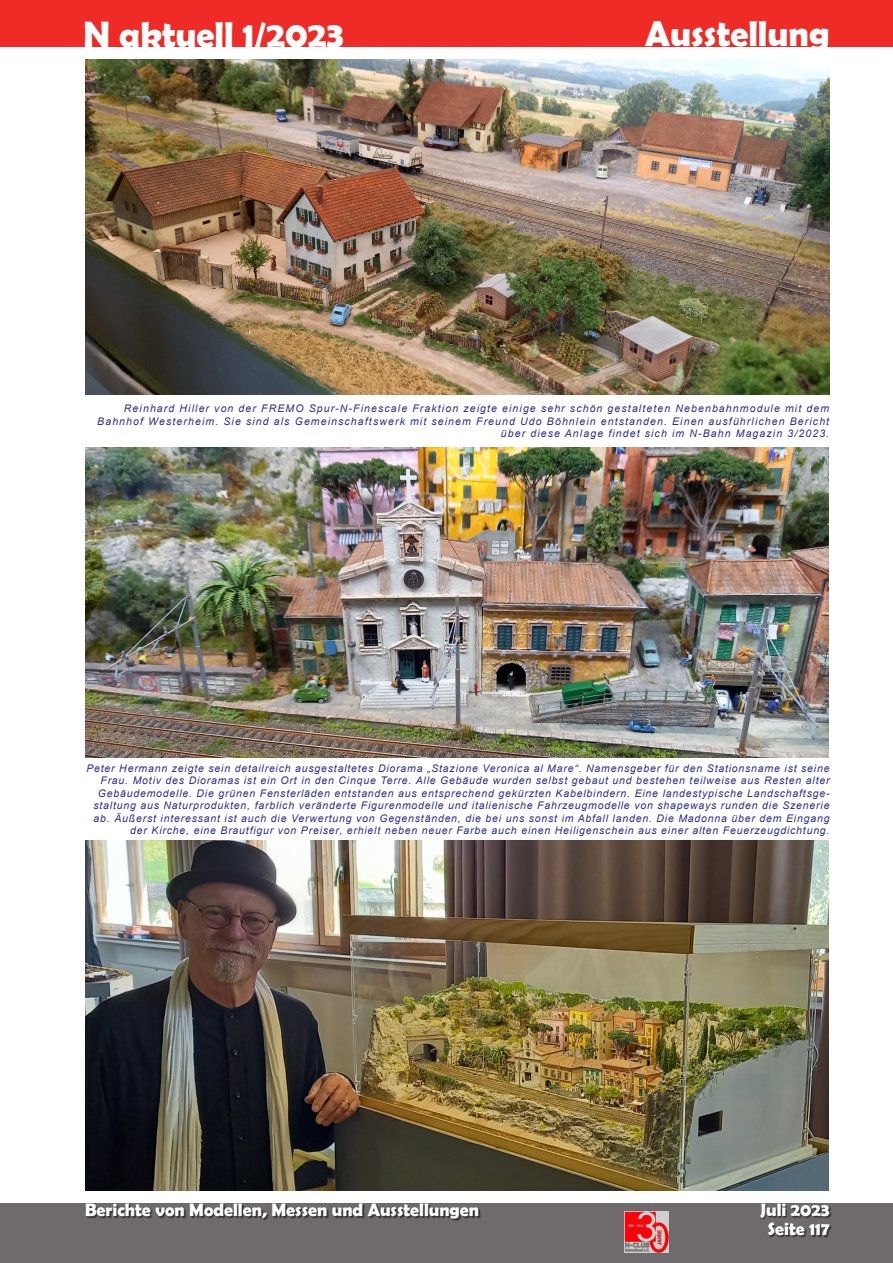
<style>
.page{position:relative;width:893px;height:1263px;background:#fff}
.page>*{position:absolute;margin:0;border:0;box-sizing:border-box;transform-origin:0 0}
.t1{font:700 36px "Berlin Sans FB Demi";color:#fff}
.t2{font:700 18px/18.8px "Berlin Sans FB Demi";color:#fff;text-align:center}
.t3{font:italic 10.5px/12.5px "Arial";letter-spacing:.075em;color:#2e3092;text-align:right}
.t4{font:italic 10.5px/12.5px "Arial";letter-spacing:.105em;color:#2e3092;text-align:right}
</style>
<div class="page">
<div style="left:0;top:0;width:893px;height:47px;background:#ee2b26"></div>
<div style="left:0;top:1203px;width:893px;height:60px;background:#6f6a6c"></div>
<img style="left:761px;top:1204px;width:71px;height:33px">
<img style="left:87px;top:1204px;width:394px;height:17px">
<img style="left:625px;top:1212px;width:43px;height:40px">
<img style="left:85px;top:60px;width:744px;height:334px">
<img style="left:85px;top:841px;width:744px;height:350px">
<img style="left:85px;top:448px;width:744px;height:310px">
<h1 class="t1" style="left:83px;top:14px;width:262px">N aktuell 1/2023</h1>
<h1 class="t1" style="left:645px;top:13px;width:186px">Ausstellung</h1>
<p class="t4" style="left:97px;top:403px;width:733px">Reinhard Hiller von der FREMO Spur-N-Finescale Fraktion zeigte einige sehr schön gestalteten Nebenbahnmodule mit dem<br>Bahnhof Westerheim. Sie sind als Gemeinschaftswerk mit seinem Freund Udo Böhnlein entstanden. Einen ausführlichen Bericht über diese Anlage findet sich im N-Bahn Magazin 3/2023.</p>
<p class="t3" style="left:86px;top:763px;width:745px">Peter Hermann zeigte sein detailreich ausgestaltetes Diorama „Stazione Veronica al Mare“. Namensgeber für den Stationsname ist seine Frau. Motiv des Dioramas ist ein Ort in den Cinque Terre. Alle Gebäude wurden selbst gebaut und bestehen teilweise aus Resten alter Gebäudemodelle. Die grünen Fensterläden entstanden aus entsprechend gekürzten Kabelbindern. Eine landestypische Landschaftsge&shy;staltung aus Naturprodukten, farblich veränderte Figurenmodelle und italienische Fahrzeugmodelle von shapeways runden die Szenerie ab. Äußerst interessant ist auch die Verwertung von Gegenständen, die bei uns sonst im Abfall landen. Die Madonna über dem Eingang der Kirche, eine Brautfigur von Preiser, erhielt neben neuer Farbe auch einen Heiligenschein aus einer alten Feuerzeugdichtung.</p>
<h2 class="t2" style="left:85px;top:1200px;width:396px">Berichte von Modellen, Messen und Ausstellungen</h2>
<h2 class="t2" style="left:760px;top:1200px;width:71px">Juli 2023<br>Seite 117</h2>
</div>
